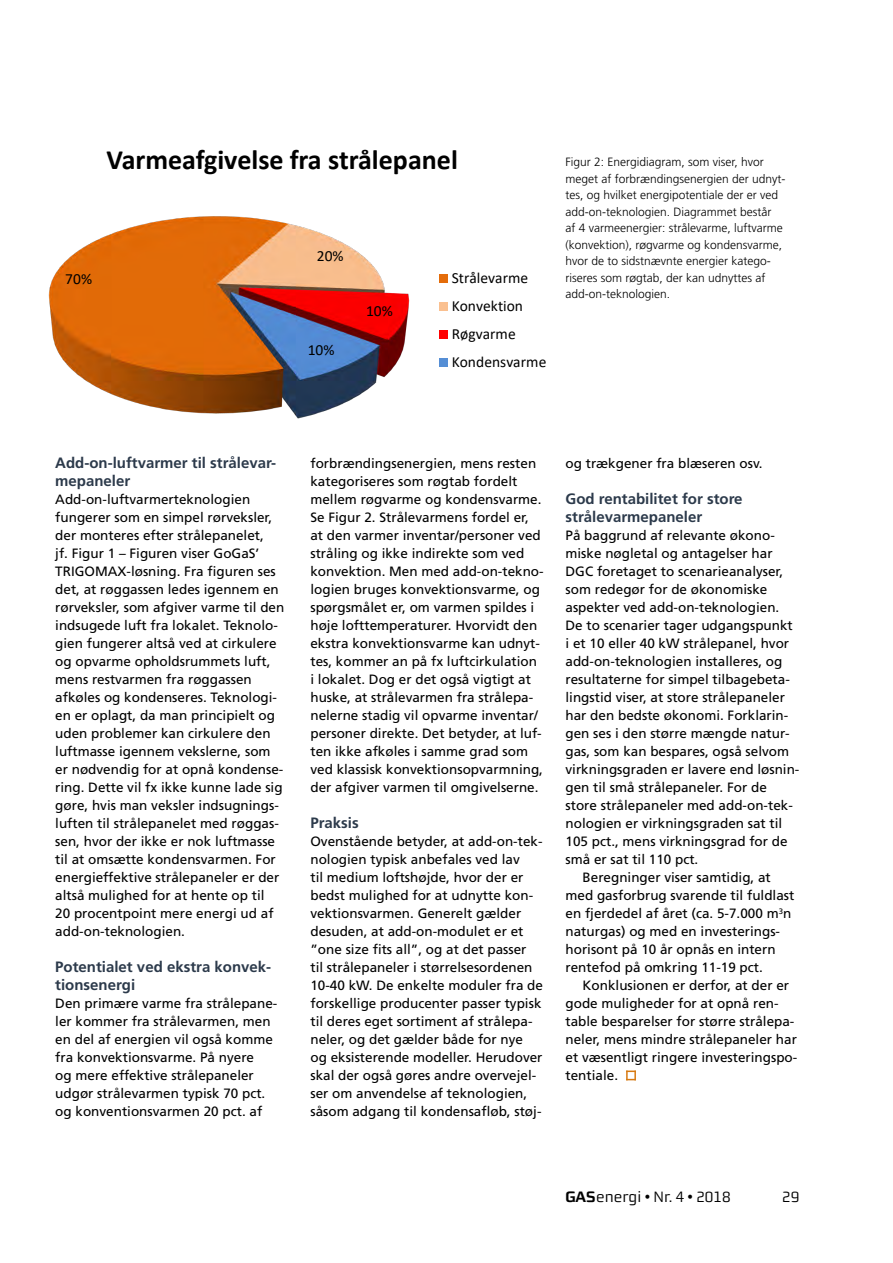
<style>
.page{position:relative;width:893px;height:1263px;background:#fff}
.page>*{position:absolute;margin:0;border:0;box-sizing:border-box;transform-origin:0 0}
.t1{font:700 28.05px "Calibri";color:#000}
.t2{font:15.45px/28px "Calibri";color:#000}
.t3{font:700 15px/18px "Frutiger LT";color:#2c3a4b}
.t4{font:15px "Morgan Sans";color:#000}
.t5{font:13.5px/18px "Frutiger LT";color:#000}
.t6{font:300 12px/16.5px "Frutiger LT";color:#000}
.s1{font-weight:700}
</style>
<div class="page">
<svg style="left:626px;top:1070px;width:10px;height:10px"></svg>
<svg style="left:48px;top:216px;width:400px;height:203px"></svg>
<h1 class="t1" style="left:107px;top:140px;width:353px">Varmeafgivelse fra strålepanel</h1>
<p class="t2" style="left:65px;top:265px;width:28px">70%</p>
<p class="t2" style="left:317px;top:241px;width:28px">20%</p>
<p class="t2" style="left:308px;top:335px;width:28px">10%</p>
<p class="t2" style="left:366px;top:297px;width:28px">10%</p>
<p class="t2" style="left:452px;top:263px;width:96px">Strålevarme<br>Konvektion<br>Røgvarme<br>Kondensvarme</p>
<p class="t6" style="left:566px;top:154px;width:222px">Figur 2: Energidiagram, som viser, hvor meget af forbrændingsenergien der udnyt&shy;tes, og hvilket energipotentiale der er ved add-on-teknologien. Diagrammet består<br>af 4 varmeenergier: strålevarme, luftvarme (konvektion), røgvarme og kondensvarme, hvor de to sidstnævnte energier katego&shy;riseres som røgtab, der kan udnyttes af add-on-teknologien.</p>
<p class="t3" style="left:55px;top:454px;width:222px">Add-on-luftvarmer til strålevar&shy;mepaneler</p>
<p class="t5" style="left:55px;top:490px;width:231px">Add-on-luftvarmerteknologien fungerer som en simpel rørveksler, der monteres efter strålepanelet,<br>jf. Figur 1 – Figuren viser GoGaS’ TRIGOMAX-løsning. Fra figuren ses det, at røggassen ledes igennem en rørveksler, som afgiver varme til den indsugede luft fra lokalet. Teknolo&shy;gien fungerer altså ved at cirkulere og opvarme opholdsrummets luft, mens restvarmen fra røggassen afkøles og kondenseres. Teknologi&shy;en er oplagt, da man principielt og uden problemer kan cirkulere den luftmasse igennem vekslerne, som er nødvendig for at opnå kondense&shy;ring. Dette vil fx ikke kunne lade sig gøre, hvis man veksler indsugnings&shy;luften til strålepanelet med røggas&shy;sen, hvor der ikke er nok luftmasse til at omsætte kondensvarmen. For energieffektive strålepaneler er der altså mulighed for at hente op til<br>20 procentpoint mere energi ud af add-on-teknologien.</p>
<p class="t3" style="left:55px;top:958px;width:217px">Potentialet ved ekstra konvek&shy;tionsenergi</p>
<p class="t5" style="left:55px;top:994px;width:224px">Den primære varme fra strålepane&shy;ler kommer fra strålevarmen, men en del af energien vil også komme fra konvektionsvarme. På nyere<br>og mere effektive strålepaneler udgør strålevarmen typisk 70 pct. og konventionsvarmen 20 pct. af</p>
<p class="t5" style="left:310px;top:454px;width:235px">forbrændingsenergien, mens resten kategoriseres som røgtab fordelt mellem røgvarme og kondensvarme.<br>Se Figur 2. Strålevarmens fordel er, at den varmer inventar/personer ved stråling og ikke indirekte som ved konvektion. Men med add-on-tekno&shy;logien bruges konvektionsvarme, og spørgsmålet er, om varmen spildes i høje lofttemperaturer. Hvorvidt den ekstra konvektionsvarme kan udnyt&shy;tes, kommer an på fx luftcirkulation i lokalet. Dog er det også vigtigt at huske, at strålevarmen fra strålepa&shy;nelerne stadig vil opvarme inventar/ personer direkte. Det betyder, at luf&shy;ten ikke afkøles i samme grad som ved klassisk konvektionsopvarmning, der afgiver varmen til omgivelserne.</p>
<p class="t3" style="left:310px;top:814px;width:50px">Praksis</p>
<p class="t5" style="left:310px;top:832px;width:234px">Ovenstående betyder, at add-on-tek&shy;nologien typisk anbefales ved lav<br>til medium loftshøjde, hvor der er bedst mulighed for at udnytte kon&shy;vektionsvarmen. Generelt gælder desuden, at add-on-modulet er et ”one size fits all”, og at det passer<br>til strålepaneler i størrelsesordenen 10-40 kW. De enkelte moduler fra de forskellige producenter passer typisk til deres eget sortiment af strålepa&shy;neler, og det gælder både for nye<br>og eksisterende modeller. Herudover skal der også gøres andre overvejel&shy;ser om anvendelse af teknologien, såsom adgang til kondensafløb, støj-</p>
<p class="t5" style="left:566px;top:454px;width:199px">og trækgener fra blæseren osv.</p>
<p class="t3" style="left:566px;top:490px;width:178px">God rentabilitet for store strålevarmepaneler</p>
<p class="t5" style="left:566px;top:526px;width:211px">På baggrund af relevante økono-</p>
<p class="t5" style="left:566px;top:544px;width:209px">miske nøgletal og antagelser har</p>
<p class="t5" style="left:566px;top:562px;width:219px">DGC foretaget to scenarieanalyser,</p>
<p class="t5" style="left:566px;top:580px;width:203px">som redegør for de økonomiske</p>
<p class="t5" style="left:566px;top:598px;width:215px">aspekter ved add-on-teknologien.</p>
<p class="t5" style="left:566px;top:616px;width:229px">De to scenarier tager udgangspunkt</p>
<p class="t5" style="left:566px;top:634px;width:225px">i et 10 eller 40 kW strålepanel, hvor</p>
<p class="t5" style="left:566px;top:652px;width:218px">add-on-teknologien installeres, og</p>
<p class="t5" style="left:566px;top:670px;width:226px">resultaterne for simpel tilbagebeta-</p>
<p class="t5" style="left:566px;top:688px;width:221px">lingstid viser, at store strålepaneler</p>
<p class="t5" style="left:566px;top:706px;width:224px">har den bedste økonomi. Forklarin-</p>
<p class="t5" style="left:566px;top:724px;width:226px">gen ses i den større mængde natur-</p>
<p class="t5" style="left:566px;top:742px;width:225px">gas, som kan bespares, også selvom</p>
<p class="t5" style="left:566px;top:760px;width:235px">virkningsgraden er lavere end løsnin-</p>
<p class="t5" style="left:566px;top:778px;width:203px">gen til små strålepaneler. For de</p>
<p class="t5" style="left:566px;top:796px;width:229px">store strålepaneler med add-on-tek-</p>
<p class="t5" style="left:566px;top:814px;width:218px">nologien er virkningsgraden sat til</p>
<p class="t5" style="left:566px;top:832px;width:224px">105 pct., mens virkningsgrad for de</p>
<p class="t5" style="left:566px;top:850px;width:134px">små er sat til 110 pct.</p>
<p class="t5" style="left:583px;top:868px;width:190px">Beregninger viser samtidig, at</p>
<p class="t5" style="left:566px;top:886px;width:230px">med gasforbrug svarende til fuldlast</p>
<p class="t5" style="left:566px;top:904px;width:227px">en fjerdedel af året (ca. 5-7.000 m<sup>3</sup>n</p>
<p class="t5" style="left:566px;top:922px;width:216px">naturgas) og med en investerings-</p>
<p class="t5" style="left:566px;top:940px;width:212px">horisont på 10 år opnås en intern</p>
<p class="t5" style="left:566px;top:958px;width:199px">rentefod på omkring 11-19 pct.</p>
<p class="t5" style="left:583px;top:976px;width:208px">Konklusionen er derfor, at der er</p>
<p class="t5" style="left:566px;top:994px;width:215px">gode muligheder for at opnå ren-</p>
<p class="t5" style="left:566px;top:1012px;width:230px">table besparelser for større strålepa-</p>
<p class="t5" style="left:566px;top:1030px;width:233px">neler, mens mindre strålepaneler har</p>
<p class="t5" style="left:566px;top:1048px;width:233px">et væsentligt ringere investeringspo-</p>
<p class="t5" style="left:566px;top:1066px;width:54px">tentiale.</p>
<p class="t4" style="left:566px;top:1188px;width:167px"><span class="s1">GAS</span>energi • Nr. 4 • 2018</p>
<p class="t4" style="left:782px;top:1188px;width:19px">29</p>
</div>
